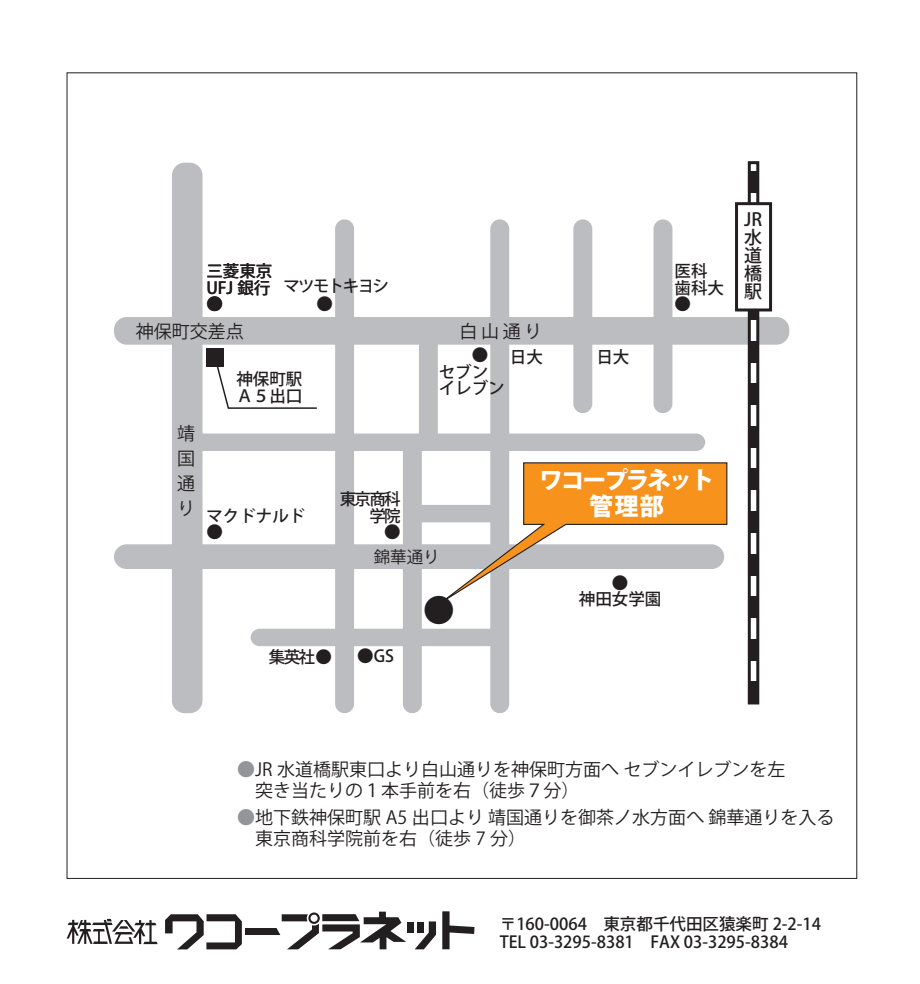
<style>
.page{position:relative;width:920px;height:984px;background:#fff}
.page>*{position:absolute;margin:0;border:0;box-sizing:border-box;transform-origin:0 0}
.t1{font:500 31.5px "Koz Go Pro";color:#231f20}
.t2{font:800 24px/25.5px "Koz Go Pro";letter-spacing:-.1em;color:#fff;text-align:center}
.t3{font:18px/25.2px "Koz Go Pro";color:#231f20}
.t4{font:500 18px/18px "Koz Go Pro";color:#231f20;text-align:justify}
.t5{font:500 16.5px/16.5px "Koz Go Pro";color:#231f20}
.t6{font:500 16.5px "Koz Go Pro";letter-spacing:-.1em;color:#231f20}
.t7{font:16.5px "Koz Go Pro";color:#231f20}
.s1{color:#939598}
</style>
<div class="page">
<svg style="left:114px;top:163px;width:675px;height:550px"></svg>
<div style="left:206px;top:349px;width:18px;height:18px;background:#231f20"></div>
<svg style="left:213px;top:356px;width:105px;height:54px"></svg>
<svg style="left:423px;top:462px;width:305px;height:153px"></svg>
<svg style="left:67px;top:919px;width:91px;height:25px"></svg>
<svg style="left:415px;top:921px;width:21px;height:28px"></svg>
<svg style="left:442px;top:911px;width:32px;height:38px"></svg>
<div style="left:407px;top:922px;width:7px;height:11px;background:#231f20"></div>
<div style="left:416px;top:922px;width:7px;height:11px;background:#231f20"></div>
<svg style="left:165px;top:912px;width:241px;height:37px"></svg>
<div style="left:749px;top:163px;width:8px;height:540px;background:#fff"></div>
<div style="left:747px;top:161px;width:12px;height:543px;border:3px solid #231f20"></div>
<div style="left:750px;top:681px;width:7px;height:22px;background:#231f20"></div>
<div style="left:750px;top:639px;width:7px;height:21px;background:#231f20"></div>
<div style="left:750px;top:596px;width:7px;height:22px;background:#231f20"></div>
<div style="left:750px;top:554px;width:7px;height:21px;background:#231f20"></div>
<div style="left:750px;top:511px;width:7px;height:22px;background:#231f20"></div>
<div style="left:750px;top:469px;width:7px;height:21px;background:#231f20"></div>
<div style="left:750px;top:426px;width:7px;height:22px;background:#231f20"></div>
<div style="left:750px;top:384px;width:7px;height:21px;background:#231f20"></div>
<div style="left:750px;top:341px;width:7px;height:21px;background:#231f20"></div>
<div style="left:750px;top:299px;width:7px;height:21px;background:#231f20"></div>
<div style="left:750px;top:171px;width:7px;height:21px;background:#231f20"></div>
<div style="left:736px;top:204px;width:34px;height:106px;background:#fff"></div>
<div style="left:735px;top:202px;width:37px;height:109px;border:3px solid #231f20"></div>
<p class="t5" style="left:206px;top:264px;width:67px">三菱東京<br>UFJ 銀行●</p>
<p class="t6" style="left:283px;top:275px;width:107px">マツモトキヨシ</p>
<p class="t3" style="left:136px;top:319px;width:109px">神保町交差点</p>
<p class="t3" style="left:459px;top:319px;width:84px">白山通り</p>
<p class="t5" style="left:236px;top:372px;width:67px">神保町駅<br>Ａ５出口</p>
<p class="t5" style="left:438px;top:364px;width:67px">セブンイレブン</p>
<p class="t5" style="left:510px;top:349px;width:34px">日大</p>
<p class="t5" style="left:596px;top:349px;width:34px">日大</p>
<p class="t5" style="left:674px;top:264px;width:51px">医科歯科大●</p>
<p class="t3" style="left:177px;top:421px;width:19px;text-align:justify">靖国通り</p>
<p class="t5" style="left:206px;top:508px;width:100px">マクドナルド●</p>
<p class="t5" style="left:339px;top:492px;width:63px;text-align:right">東京商科学院<br>●</p>
<p class="t7" style="left:374px;top:546px;width:67px">錦華通り</p>
<p class="t5" style="left:269px;top:649px;width:65px">集英社 ●</p>
<p class="t5" style="left:357px;top:649px;width:38px">●GS</p>
<h1 class="t1" style="left:423px;top:590px;width:33px">●</h1>
<h2 class="t2" style="left:539px;top:469px;width:177px">ワコープラネット管理部</h2>
<p class="t5" style="left:579px;top:575px;width:84px;text-align:center">●<br>神田女学園</p>
<p class="t4" style="left:744px;top:212px;width:19px">JR水道橋駅</p>
<p class="t3" style="left:237px;top:759px;width:550px;line-height:21px"><span class="s1">●</span>JR 水道橋駅東口より白山通りを神保町方面へ セブンイレブンを左　突き当たりの１本手前を右（徒歩７分）</p>
<p class="t3" style="left:237px;top:807px;width:599px;line-height:21px"><span class="s1">●</span>地下鉄神保町駅 A5 出口より 靖国通りを御茶ノ水方面へ 錦華通りを入る　東京商科学院前を右（徒歩 7 分）</p>
<p class="t5" style="left:500px;top:916px;width:323px;line-height:18px">〒160-0064　東京都千代田区猿楽町 2-2-14<br>TEL 03-3295-8381　FAX 03-3295-8384</p>
</div>
